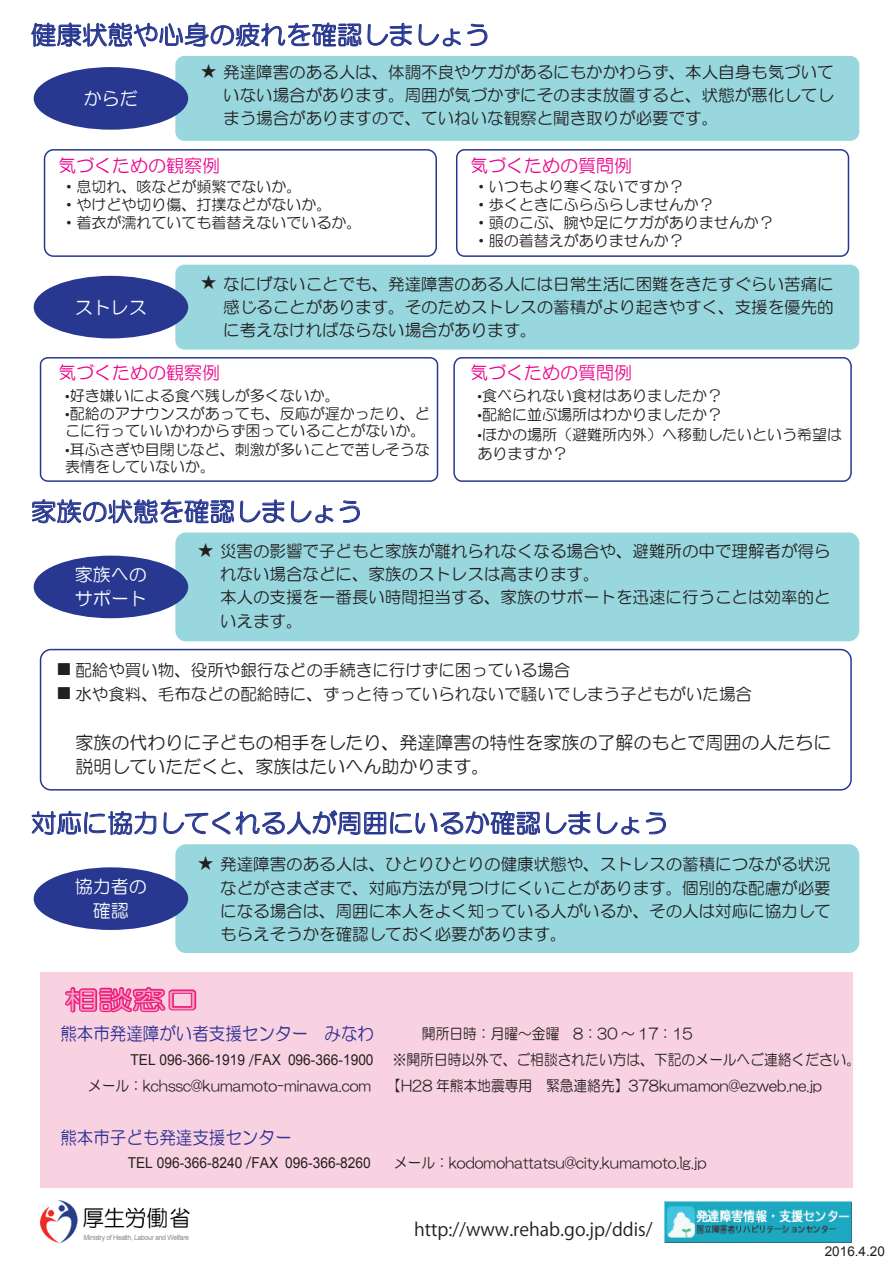
<style>
.page{position:relative;width:893px;height:1263px;background:#fff}
.page>*{position:absolute;margin:0;border:0;box-sizing:border-box;transform-origin:0 0}
.t1{font:25.5px "HG Maru Gothic MPRO";color:#283890}
.t2{font:24.9px "HG Maru Gothic MPRO";color:#f4a3c8;scale:1.34 1}
.t3{font:18px/24px "HG Maru Gothic MPRO";color:#231f20}
.t4{font:18px "HG Maru Gothic MPRO";color:#ed028c}
.t5{font:18px "HG Maru Gothic MPRO";color:#2e3092;scale:.92 1}
.t6{font:18px "Koz Go Pro";color:#231f20}
.t7{font:18px/24px "HG Maru Gothic MPRO";color:#fff;text-align:center}
.t8{font:16.5px/23.2px "HG Maru Gothic MPRO";color:#231f20;text-align:justify}
.t9{font:15px/18px "HG Maru Gothic MPRO";color:#231f20}
.t10{font:15px/25.3px "HG Maru Gothic MPRO";color:#231f20;scale:.92 1}
.t11{font:15px "Arial";color:#231f20;scale:.92 1}
.t12{font:13.5px "Arial";color:#231f20}
.s1{font-family:"Koz Go Pro"}
.s2{font-size:19.65px;color:#231f20}
.s3{font-size:18px}
</style>
<div class="page">
<svg style="left:32px;top:23px;width:329px;height:24px"></svg>
<svg style="left:368px;top:22px;width:44px;height:24px"></svg>
<svg style="left:419px;top:24px;width:42px;height:22px"></svg>
<svg style="left:467px;top:24px;width:20px;height:22px"></svg>
<div style="left:44px;top:149px;width:393px;height:108px;border:2px solid #283890;border-radius:9px"></div>
<div style="left:456px;top:149px;width:393px;height:108px;border:2px solid #283890;border-radius:8px"></div>
<div style="left:175px;top:56px;width:684px;height:85px;background:#98d7de;border-radius:9px"></div>
<div style="left:34px;top:67px;width:154px;height:63px;background:#283890;border-radius:50%"></div>
<div style="left:175px;top:265px;width:684px;height:85px;background:#98d7de;border-radius:9px"></div>
<div style="left:40px;top:357px;width:398px;height:125px;border:2px solid #283890;border-radius:7px"></div>
<svg style="left:453px;top:357px;width:399px;height:125px"></svg>
<div style="left:34px;top:276px;width:154px;height:62px;background:#283890;border-radius:50%"></div>
<svg style="left:32px;top:499px;width:202px;height:24px"></svg>
<svg style="left:240px;top:499px;width:44px;height:24px"></svg>
<svg style="left:291px;top:500px;width:42px;height:23px"></svg>
<svg style="left:340px;top:500px;width:20px;height:22px"></svg>
<svg style="left:32px;top:811px;width:124px;height:25px"></svg>
<svg style="left:164px;top:811px;width:66px;height:23px"></svg>
<svg style="left:236px;top:810px;width:304px;height:25px"></svg>
<svg style="left:546px;top:811px;width:44px;height:23px"></svg>
<svg style="left:597px;top:812px;width:42px;height:23px"></svg>
<svg style="left:646px;top:812px;width:20px;height:22px"></svg>
<div style="left:175px;top:844px;width:684px;height:109px;background:#98d7de;border-radius:11px"></div>
<div style="left:34px;top:867px;width:154px;height:63px;background:#283890;border-radius:50%"></div>
<div style="left:175px;top:532px;width:684px;height:109px;background:#98d7de;border-radius:11px"></div>
<div style="left:34px;top:556px;width:154px;height:62px;background:#283890;border-radius:50%"></div>
<div style="left:40px;top:649px;width:812px;height:141px;border:2px solid #283890;border-radius:10px"></div>
<div style="left:40px;top:972px;width:813px;height:215px;background:#f9d2e2"></div>
<svg style="left:65px;top:987px;width:132px;height:26px"></svg>
<img style="left:664px;top:1201px;width:187px;height:41px">
<img style="left:41px;top:1201px;width:149px;height:42px">
<p class="t1" style="left:31px;top:22px;width:461px">健康状態や心身の疲れを確認しましょう</p>
<p class="t7" style="left:84px;top:86px;width:56px">からだ</p>
<p class="t8" style="left:223px;top:60px;width:612px;text-indent:-23px">★ 発達障害のある人は、体調不良やケガがあるにもかかわらず、本人自身も気づいていない場合があります。周囲が気づかずにそのまま放置すると、状態が悪化してしまう場合がありますので、ていねいな観察と聞き取りが必要です。</p>
<p class="t4" style="left:58px;top:157px;width:163px">気づくための観察例</p>
<p class="t9" style="left:62px;top:177px;width:301px">・息切れ、咳などが頻繁でないか。<br>・やけどや切り傷、打撲などがないか。<br>・着衣が濡れていても着替えないでいるか。</p>
<p class="t4" style="left:470px;top:157px;width:163px">気づくための質問例</p>
<p class="t9" style="left:474px;top:177px;width:301px">・いつもより寒くないですか？　<br>・歩くときにふらふらしませんか？<br>・頭のこぶ、腕や足にケガがありませんか？・服の着替えがありませんか？</p>
<p class="t7" style="left:75px;top:295px;width:73px">ストレス</p>
<p class="t8" style="left:223px;top:272px;width:612px;text-indent:-23px">★ なにげないことでも、発達障害のある人には日常生活に困難をきたすぐらい苦痛に感じることがあります。そのためストレスの蓄積がより起きやすく、支援を優先的に考えなければならない場合があります。</p>
<p class="t4" style="left:58px;top:364px;width:164px">気づくための観察例</p>
<p class="t9" style="left:65px;top:386px;width:276px"><span class="s1">•</span>好き嫌いによる食べ残しが多くないか。</p>
<p class="t9" style="left:65px;top:404px;width:366px"><span class="s1">•</span>配給のアナウンスがあっても、反応が遅かったり、どこに行っていいかわからず困っていることがないか。</p>
<p class="t9" style="left:65px;top:440px;width:366px"><span class="s1">•</span>耳ふさぎや目閉じなど、刺激が多いことで苦しそうな表情をしていないか。</p>
<p class="t1" style="left:31px;top:499px;width:333px">家族の状態を確認しましょう</p>
<p class="t4" style="left:470px;top:364px;width:163px">気づくための質問例</p>
<p class="t9" style="left:478px;top:386px;width:246px"><span class="s1">•</span>食べられない食材はありましたか？</p>
<p class="t9" style="left:478px;top:406px;width:246px"><span class="s1">•</span>配給に並ぶ場所はわかりましたか？</p>
<p class="t9" style="left:478px;top:424px;width:366px;line-height:19.4px"><span class="s1">•</span>ほかの場所（避難所内外）へ移動したいという希望はありますか？</p>
<p class="t7" style="left:75px;top:563px;width:73px;text-align:left">家族へのサポート</p>
<p class="t8" style="left:220px;top:539px;width:612px;text-align:left;text-indent:-23px">★ 災害の影響で子どもと家族が離れられなくなる場合や、避難所の中で理解者が得られない場合などに、家族のストレスは高まります。<br>本人の支援を一番長い時間担当する、家族のサポートを迅速に行うことは効率的といえます。</p>
<p class="t8" style="left:56px;top:658px;width:516px">■ 配給や買い物、役所や銀行などの手続きに行けずに困っている場合</p>
<p class="t8" style="left:56px;top:682px;width:698px">■ 水や食料、毛布などの配給時に、ずっと待っていられないで騒いでしまう子どもがいた場合</p>
<p class="t3" style="left:75px;top:730px;width:758px">家族の代わりに子どもの相手をしたり、発達障害の特性を家族の了解のもとで周囲の人たちに説明していただくと、家族はたいへん助かります。</p>
<p class="t1" style="left:31px;top:810px;width:639px">対応に協力してくれる人が周囲にいるか確認しましょう</p>
<p class="t8" style="left:220px;top:853px;width:612px;text-indent:-23px">★ 発達障害のある人は、ひとりひとりの健康状態や、ストレスの蓄積につながる状況などがさまざまで、対応方法が見つけにくいことがあります。個別的な配慮が必要になる場合は、周囲に本人をよく知っている人がいるか、その人は対応に協力してもらえそうかを確認しておく必要があります。</p>
<p class="t7" style="left:75px;top:875px;width:73px">協力者の確認</p>
<p class="t2" style="left:65px;top:987px;width:102px">相談窓口</p>
<p class="t5" style="left:60px;top:1025px;width:362px">熊本市発達障がい者支援センター　みなわ<span class="s2">　</span></p>
<p class="t10" style="left:422px;top:1021px;width:296px">開所日時：月曜～金曜　8：30 ～ 17：15</p>
<p class="t11" style="left:130px;top:1050px;width:266px">TEL 096-366-1919 <span class="s1">/</span>FAX 096-366-1900</p>
<p class="t10" style="left:60px;top:1047px;width:871px;text-indent:332px">※開所日時以外で、ご相談されたい方は、下記のメールへご連絡ください。<span class="s3">　</span> メール：kchssc@kumamoto-minawa.com 【H28 年熊本地震専用　緊急連絡先】378kumamon@ezweb.ne.jp</p>
<p class="t5" style="left:60px;top:1129px;width:253px">熊本市子ども発達支援センター</p>
<p class="t11" style="left:128px;top:1153px;width:266px">TEL 096-366-8240 <span class="s1">/</span>FAX 096-366-8260</p>
<p class="t10" style="left:394px;top:1150px;width:342px">メール：kodomohattatsu@city.kumamoto.lg.jp</p>
<p class="t6" style="left:414px;top:1218px;width:240px">http://www.rehab.go.jp/ddis/</p>
<p class="t12" style="left:825px;top:1243px;width:62px">2016.4.20</p>
</div>
